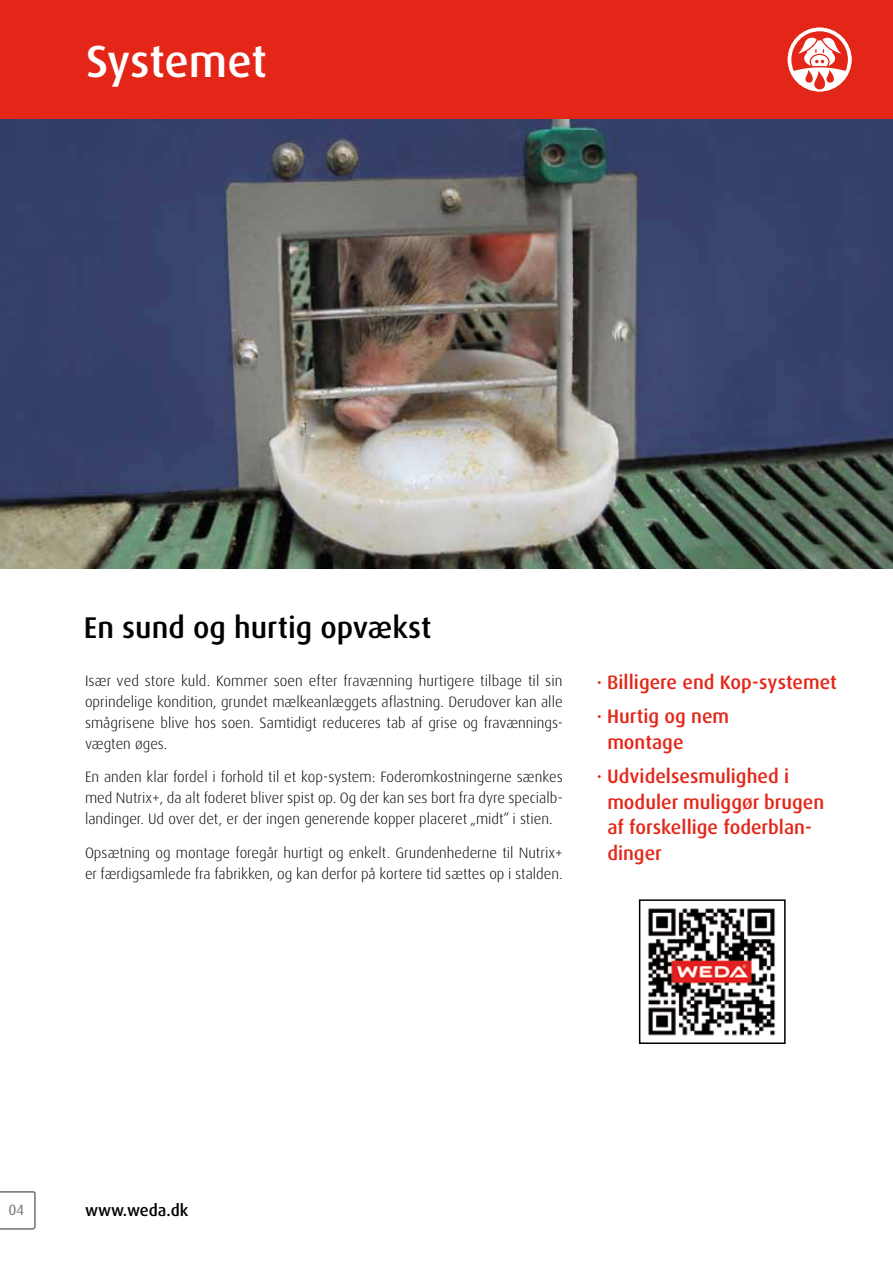
<style>
.page{position:relative;width:893px;height:1263px;background:#fff}
.page>*{position:absolute;margin:0;border:0;box-sizing:border-box;transform-origin:0 0}
.t1{font:500 45px "Dax OT";letter-spacing:-.005em;color:#fff}
.t2{font:500 30px "Dax OT";color:#000}
.t3{font:500 19.5px/34.5px "Dax OT";color:#e42618}
.t4{font:500 16.5px "Dax OT";color:#000}
.t5{font:300 15px/21px "Dax OT";color:#000;text-align:justify}
.t6{font:15px "Dax OT";color:#707172}
</style>
<div class="page">
<div style="left:0;top:0;width:893px;height:119px;background:#e42618"></div>
<div style="left:788px;top:28px;width:63px;height:63px;background:#fff;border-radius:50%"></div>
<svg style="left:791px;top:31px;width:57px;height:59px"></svg>
<img style="left:0;top:119px;width:893px;height:449px">
<svg style="left:0;top:1191px;width:36px;height:39px"></svg>
<img style="left:648px;top:908px;width:128px;height:128px">
<div style="left:639px;top:899px;width:147px;height:145px;border:2px solid #000"></div>
<h1 class="t1" style="left:86px;top:33px;width:182px">Systemet</h1>
<h2 class="t2" style="left:84px;top:609px;width:349px">En sund og hurtig opvækst</h2>
<p class="t5" style="left:85px;top:670px;width:479px">Især ved store kuld. Kommer soen efter fravænning hurtigere tilbage til sin oprindelige kondition, grundet mælkeanlæggets aflastning. Derudover kan alle smågrisene blive hos soen. Samtidigt reduceres tab af grise og fravænnings&shy;vægten øges.</p>
<p class="t5" style="left:85px;top:767px;width:479px">En anden klar fordel i forhold til et kop-system: Foderomkostningerne sænkes med Nutrix+, da alt foderet bliver spist op. Og der kan ses bort fra dyre specialb&shy;landinger. Ud over det, er der ingen generende kopper placeret „midt“ i stien.</p>
<p class="t5" style="left:85px;top:843px;width:479px">Opsætning og montage foregår hurtigt og enkelt. Grundenhederne til Nutrix+ er færdigsamlede fra fabrikken, og kan derfor på kortere tid sættes op i stalden.</p>
<h3 class="t3" style="left:597px;top:665px;width:242px">· Billigere end Kop-systemet · Hurtig og nem</h3>
<h3 class="t3" style="left:597px;top:725px;width:194px;text-indent:11px">montage<br>· Udvidelsesmulighed i</h3>
<h3 class="t3" style="left:607px;top:789px;width:218px;line-height:25.5px">moduler muliggør brugen af forskellige foderblan&shy;dinger</h3>
<p class="t6" style="left:9px;top:1200px;width:17px">04</p>
<p class="t4" style="left:85px;top:1200px;width:105px">www.weda.dk</p>
</div>
